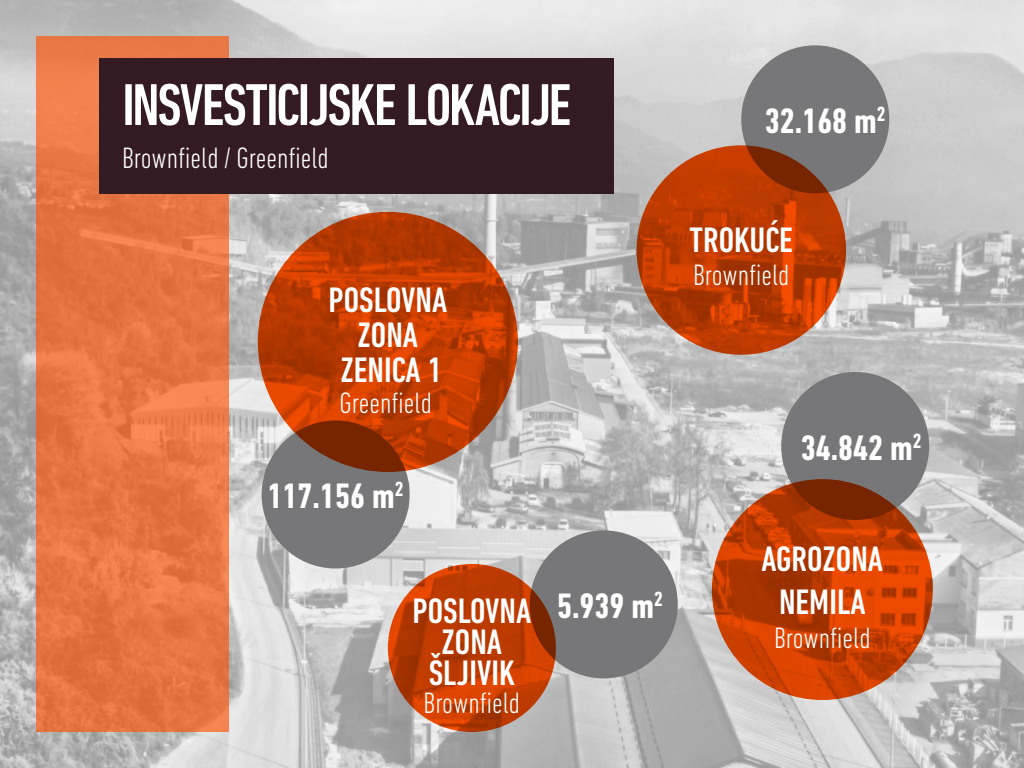
<style>
.page{position:relative;width:1024px;height:768px;background:#fff}
.page>*{position:absolute;margin:0;border:0;box-sizing:border-box;transform-origin:0 0}
.t1{font:500 condensed 60px "DIN Next LT Pro";letter-spacing:-.035em;color:#fff}
.t2{font:500 condensed 36px/35px "DIN Next LT Pro";color:#fff;text-align:center}
.t3{font:700 condensed 36px "DIN Next LT Pro";color:#fff}
.t4{font:300 condensed 30px "DIN Next LT Pro";color:#fff}
</style>
<div class="page">
<img style="left:0;top:0;width:1024px;height:768px">
<svg style="left:36px;top:36px;width:193px;height:696px;background:#e57643"></svg>
<div style="left:100px;top:58px;width:514px;height:135px;background:#341a23"></div>
<div style="left:262px;top:420px;width:148px;height:148px;background:#77777a;border-radius:50%"></div>
<div style="left:781px;top:372px;width:148px;height:148px;background:#77777a;border-radius:50%"></div>
<div style="left:741px;top:45px;width:148px;height:148px;background:#77777a;border-radius:50%"></div>
<div style="left:530px;top:530px;width:148px;height:148px;background:#77777a;border-radius:50%"></div>
<svg style="left:258px;top:212px;width:260px;height:260px;background:#ba3a00"></svg>
<svg style="left:712px;top:479px;width:221px;height:221px;background:#c03c00"></svg>
<svg style="left:637px;top:145px;width:209px;height:210px;background:#ba3a00"></svg>
<svg style="left:388px;top:564px;width:168px;height:168px;background:#bc3b00"></svg>
<h1 class="t1" style="left:122px;top:71px;width:451px">INSVESTICIJSKE LOKACIJE</h1>
<p class="t4" style="left:122px;top:140px;width:208px">Brownfield / Greenfield</p>
<p class="t2" style="left:328px;top:282px;width:120px">POSLOVNA<br>ZONA<br>ZENICA 1</p>
<p class="t4" style="left:340px;top:385px;width:94px">Greenfield</p>
<p class="t3" style="left:268px;top:475px;width:137px">117.156 m<sup>2</sup></p>
<p class="t2" style="left:412px;top:595px;width:120px;line-height:31px">POSLOVNA<br>ZONA<br>ŠLJIVIK</p>
<p class="t4" style="left:424px;top:686px;width:98px">Brownfield</p>
<p class="t3" style="left:557px;top:585px;width:107px">5.939 m<sup>2</sup></p>
<p class="t3" style="left:765px;top:100px;width:122px">32.168 m<sup>2</sup></p>
<p class="t2" style="left:690px;top:223px;width:105px">TROKUĆE</p>
<p class="t4" style="left:693px;top:258px;width:98px">Brownfield</p>
<p class="t3" style="left:801px;top:427px;width:122px">34.842 m<sup>2</sup></p>
<p class="t2" style="left:762px;top:537px;width:123px;line-height:43.2px">AGROZONA<br>NEMILA</p>
<p class="t4" style="left:774px;top:621px;width:98px">Brownfield</p>
</div>
